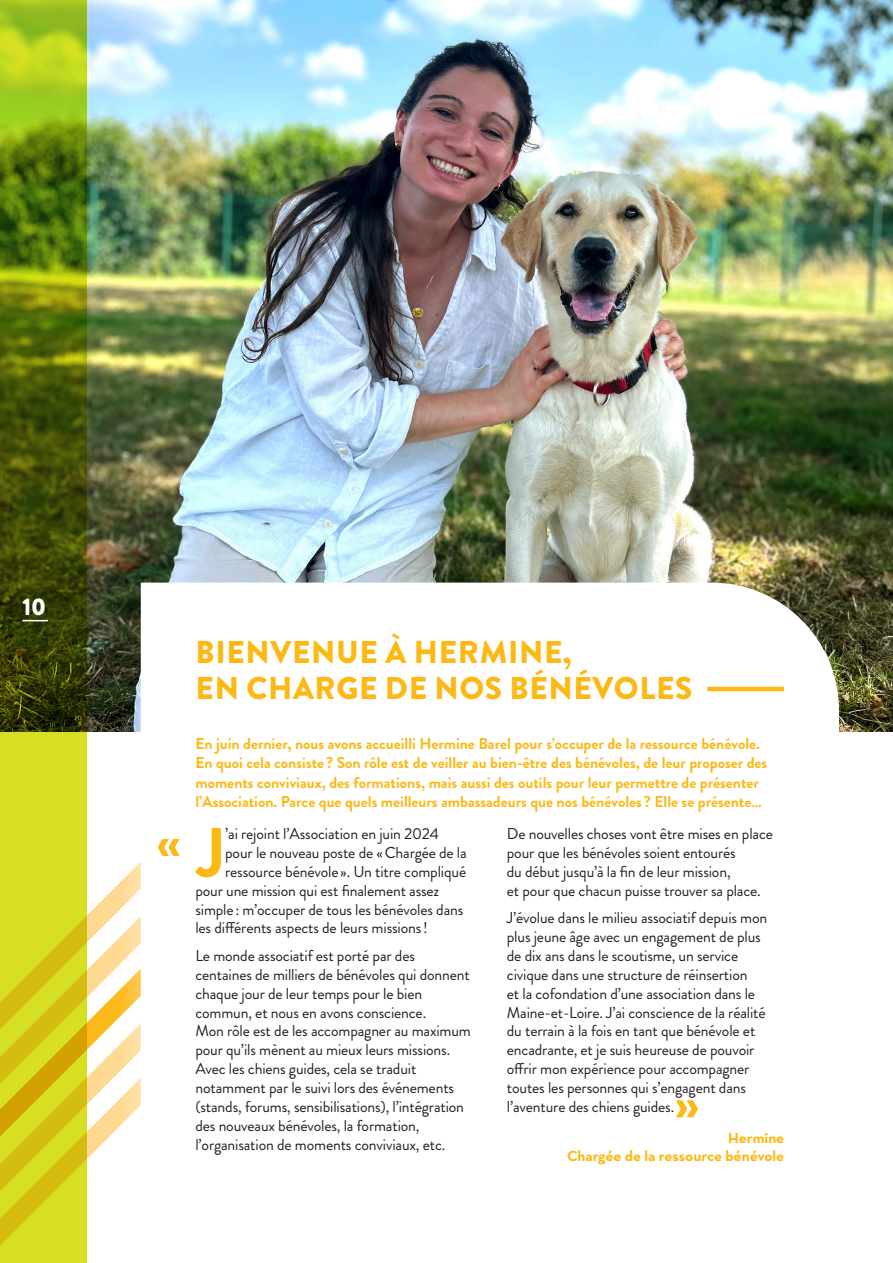
<style>
.page{position:relative;width:893px;height:1263px;background:#fff}
.page>*{position:absolute;margin:0;border:0;box-sizing:border-box;transform-origin:0 0}
.Texte_Courant_2C{font:700 69.75px "Brandon Grotesque";color:#fcb814}
.t1{font:900 31.5px/36px "Brandon Grotesque";letter-spacing:.02em;color:#fcb814}
.t2{font:900 24px "Brandon Grotesque";color:#fff}
.Texte_Courant_2C-2{font:15.75px/18.9px "Brandon Grotesque";letter-spacing:-.01em;color:#231f20}
.t3{font:700 15.75px/19.5px "Brandon Grotesque";color:#fcb814}
.t4{font:700 15px/18px "Neutra Text";color:#fcb814;text-align:right}
</style>
<div class="page">
<svg style="left:86px;top:867px;width:55px;height:387px"></svg>
<img style="left:86px;top:0;width:807px;height:731px">
<svg style="left:0;top:0;width:86px;height:1263px;background:#8e9912"></svg>
<svg style="left:141px;top:583px;width:698px;height:535px"></svg>
<svg style="left:676px;top:1100px;width:22px;height:17px"></svg>
<hr style="left:707px;top:687px;width:77px;height:4px;background:#fcb814">
<svg style="left:22px;top:620px;width:26px;height:1px"></svg>
<svg style="left:158px;top:839px;width:22px;height:17px"></svg>
<p class="t2" style="left:22px;top:589px;width:25px">10</p>
<p class="t1" style="left:196px;top:634px;width:498px">BIENVENUE À HERMINE,<br>EN CHARGE DE NOS BÉNÉVOLES</p>
<p class="t3" style="left:195px;top:734px;width:573px">En juin dernier, nous avons accueilli Hermine Barel pour s’occuper de la ressource bénévole.<br>En quoi cela consiste ? Son rôle est de veiller au bien-être des bénévoles, de leur proposer des moments conviviaux, des formations, mais aussi des outils pour leur permettre de présenter l’Association. Parce que quels meilleurs ambassadeurs que nos bénévoles ? Elle se présente…</p>
<p class="Texte_Courant_2C" style="left:197px;top:804px;width:31px">J</p>
<p class="Texte_Courant_2C-2" style="left:225px;top:824px;width:215px">’ai rejoint l’Association en juin 2024</p>
<p class="Texte_Courant_2C-2" style="left:507px;top:824px;width:268px">De nouvelles choses vont être mises en place pour que les bénévoles soient entourés<br>du début jusqu’à la fin de leur mission,<br>et pour que chacun puisse trouver sa place.</p>
<p class="Texte_Courant_2C-2" style="left:507px;top:908px;width:262px">J’évolue dans le milieu associatif depuis mon plus jeune âge avec un engagement de plus de dix ans dans le scoutisme, un service civique dans une structure de réinsertion<br>et la cofondation d’une association dans le Maine-et-Loire. J’ai conscience de la réalité du terrain à la fois en tant que bénévole et encadrante, et je suis heureuse de pouvoir offrir mon expérience pour accompagner toutes les personnes qui s’engagent dans l’aventure des chiens guides.</p>
<p class="t4" style="left:567px;top:1128px;width:219px">Hermine<br>Chargée de la ressource bénévole</p>
<p class="Texte_Courant_2C-2" style="left:225px;top:843px;width:243px">pour le nouveau poste de «Chargée de la</p>
<p class="Texte_Courant_2C-2" style="left:225px;top:862px;width:242px">ressource bénévole». Un titre compliqué</p>
<p class="Texte_Courant_2C-2" style="left:195px;top:881px;width:245px">pour une mission qui est finalement assez</p>
<p class="Texte_Courant_2C-2" style="left:195px;top:900px;width:269px">simple: m’occuper de tous les bénévoles dans</p>
<p class="Texte_Courant_2C-2" style="left:195px;top:919px;width:234px">les différents aspects de leurs missions!</p>
<p class="Texte_Courant_2C-2" style="left:195px;top:946px;width:277px">Le monde associatif est porté par des centaines de milliers de bénévoles qui donnent chaque jour de leur temps pour le bien commun, et nous en avons conscience.<br>Mon rôle est de les accompagner au maximum pour qu’ils mènent au mieux leurs missions.<br>Avec les chiens guides, cela se traduit notamment par le suivi lors des événements (stands, forums, sensibilisations), l’intégration des nouveaux bénévoles, la formation, l’organisation de moments conviviaux, etc.</p>
</div>
